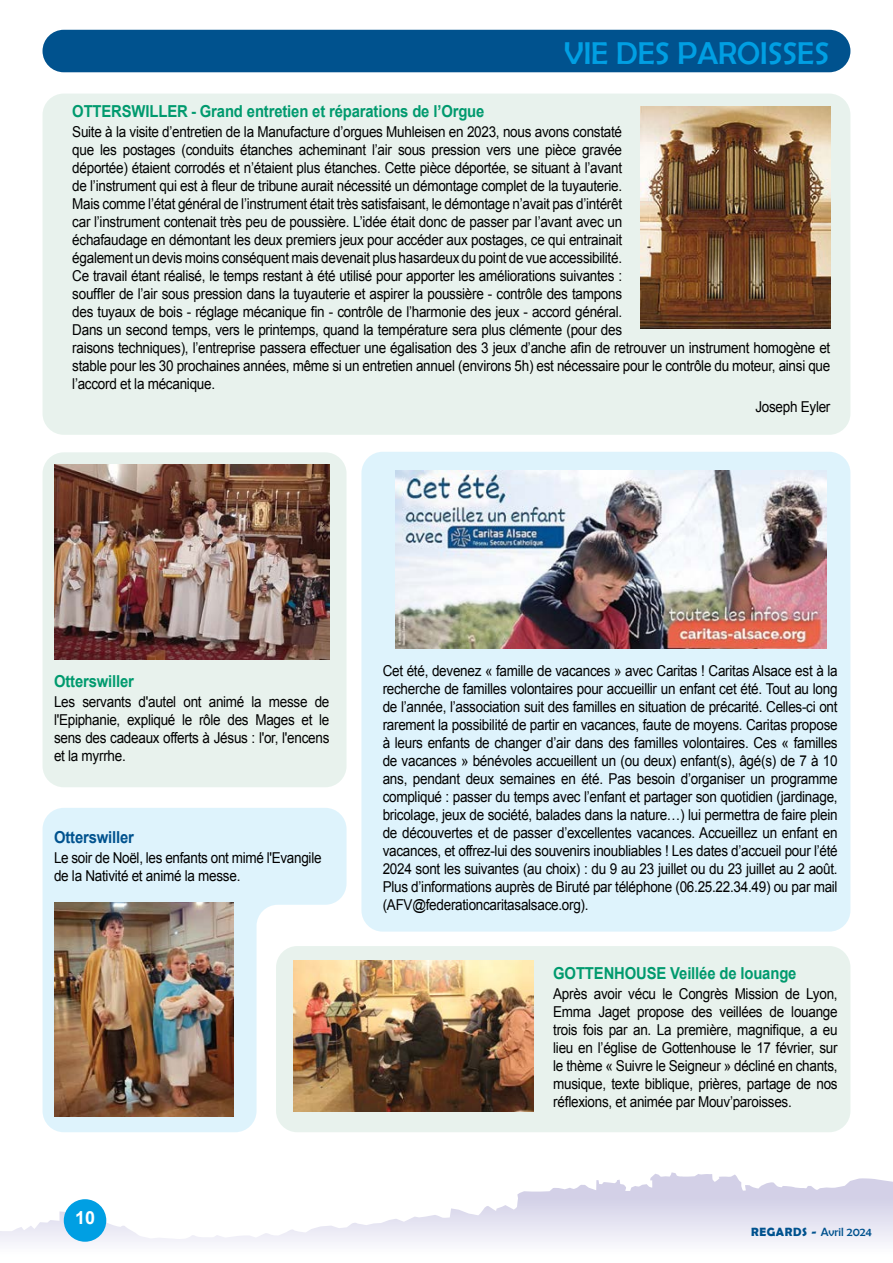
<style>
.page{position:relative;width:893px;height:1263px;background:#fff}
.page>*{position:absolute;margin:0;border:0;box-sizing:border-box;transform-origin:0 0}
.t1{font:31.65px "Berlin Sans FB";color:#009fe3}
.t2{font:700 18px "Arial";color:#fff}
.t3{font:700 16.5px "Arial";letter-spacing:-.01em;color:#009a6e;scale:.9 1}
.t4{font:700 16.5px "Arial";letter-spacing:-.01em;color:#00528e;scale:.9 1}
.t5{font:15px/18px "Arial";letter-spacing:-.02em;color:#000;text-align:justify;scale:.9 1}
.t6{font:12px "Berlin Sans FB";color:#00528e}
.s1{font-family:"Berlin Sans FB Demi";font-weight:700}
</style>
<div class="page">
<svg style="left:0;top:1172px;width:893px;height:70px"></svg>
<div style="left:64px;top:1199px;width:42px;height:43px;background:#009fe3;border-radius:50%"></div>
<div style="left:43px;top:94px;width:807px;height:341px;background:#e8f2ed;border-radius:21px"></div>
<div style="left:43px;top:452px;width:304px;height:335px;background:#e8f2ed;border-radius:21px"></div>
<div style="left:276px;top:946px;width:574px;height:186px;background:#e8f2ed;border-radius:21px"></div>
<div style="left:361px;top:452px;width:489px;height:480px;background:#def3fc;border-radius:21px"></div>
<svg style="left:43px;top:808px;width:304px;height:324px;fill:#def3fc"></svg>
<div style="left:43px;top:30px;width:807px;height:42px;background:#00528e;border-radius:21px"></div>
<img style="left:54px;top:464px;width:275px;height:196px">
<img style="left:54px;top:903px;width:179px;height:213px">
<img style="left:293px;top:961px;width:241px;height:151px">
<img style="left:396px;top:470px;width:430px;height:179px">
<img style="left:641px;top:106px;width:189px;height:223px">
<p class="t1" style="left:564px;top:35px;width:267px">VIE DES PAROISSES</p>
<p class="t3" style="left:72px;top:101px;width:459px">OTTERSWILLER - Grand entretien et réparations de l’Orgue</p>
<p class="t5" style="left:72px;top:123px;width:844px;text-align:left">Suite à la visite d’entretien de la Manufacture d’orgues Muhleisen en 2023, nous avons constaté<br>que les postages (conduits étanches acheminant l’air sous pression vers une pièce gravée<br>déportée) étaient corrodés et n’étaient plus étanches. Cette pièce déportée, se situant à l’avant<br>de l’instrument qui est à fleur de tribune aurait nécessité un démontage complet de la tuyauterie.<br>Mais comme l’état général de l’instrument était très satisfaisant, le démontage n’avait pas d’intérêt<br>car l’instrument contenait très peu de poussière. L’idée était donc de passer par l’avant avec un<br>échafaudage en démontant les deux premiers jeux pour accéder aux postages, ce qui entrainait<br>également un devis moins conséquent mais devenait plus hasardeux du point de vue accessibilité.<br>Ce travail étant réalisé, le temps restant à été utilisé pour apporter les améliorations suivantes :<br>souffler de l’air sous pression dans la tuyauterie et aspirer la poussière - contrôle des tampons<br>des tuyaux de bois - réglage mécanique fin - contrôle de l’harmonie des jeux - accord général.<br>Dans un second temps, vers le printemps, quand la température sera plus clémente (pour des<br>raisons techniques), l’entreprise passera effectuer une égalisation des 3 jeux d’anche afin de retrouver un instrument homogène et stable pour les 30 prochaines années, même si un entretien annuel (environs 5h) est nécessaire pour le contrôle du moteur, ainsi que l’accord et la mécanique.</p>
<p class="t5" style="left:755px;top:397px;width:85px">Joseph Eyler</p>
<p class="t3" style="left:54px;top:671px;width:90px">Otterswiller</p>
<p class="t5" style="left:54px;top:693px;width:308px">Les servants d'autel ont animé la messe de l'Epiphanie, expliqué le rôle des Mages et le sens des cadeaux offerts à Jésus : l'or, l'encens et la myrrhe.</p>
<p class="t4" style="left:54px;top:826px;width:90px">Otterswiller</p>
<p class="t5" style="left:54px;top:849px;width:299px">Le soir de Noël, les enfants ont mimé l'Evangile de la Nativité et animé la messe.</p>
<p class="t2" style="left:75px;top:1206px;width:22px">10</p>
<p class="t5" style="left:383px;top:662px;width:507px">Cet été, devenez « famille de vacances » avec Caritas ! Caritas Alsace est à la recherche de familles volontaires pour accueillir un enfant cet été. Tout au long de l’année, l’association suit des familles en situation de précarité. Celles-ci ont rarement la possibilité de partir en vacances, faute de moyens. Caritas propose à leurs enfants de changer d’air dans des familles volontaires. Ces « familles de vacances » bénévoles accueillent un (ou deux) enfant(s), âgé(s) de 7 à 10 ans, pendant deux semaines en été. Pas besoin d’organiser un programme compliqué : passer du temps avec l’enfant et partager son quotidien (jardinage, bricolage, jeux de société, balades dans la nature…) lui permettra de faire plein de découvertes et de passer d’excellentes vacances. Accueillez un enfant en vacances, et offrez-lui des souvenirs inoubliables ! Les dates d’accueil pour l’été 2024 sont les suivantes (au choix) : du 9 au 23 juillet ou du 23 juillet au 2 août.<br>Plus d’informations auprès de Biruté par téléphone (06.25.22.34.49) ou par mail (AFV@federationcaritasalsace.org).</p>
<p class="t3" style="left:553px;top:962px;width:272px">GOTTENHOUSE Veillée de louange</p>
<p class="t5" style="left:553px;top:985px;width:318px">Après avoir vécu le Congrès Mission de Lyon, Emma Jaget propose des veillées de louange trois fois par an. La première, magnifique, a eu lieu en l’église de Gottenhouse le 17 février, sur le thème « Suivre le Seigneur » décliné en chants, musique, texte biblique, prières, partage de nos réflexions, et animée par Mouv’paroisses.</p>
<p class="t6" style="left:751px;top:1225px;width:122px"><span class="s1">REGARDS -</span> Avril 2024</p>
</div>
